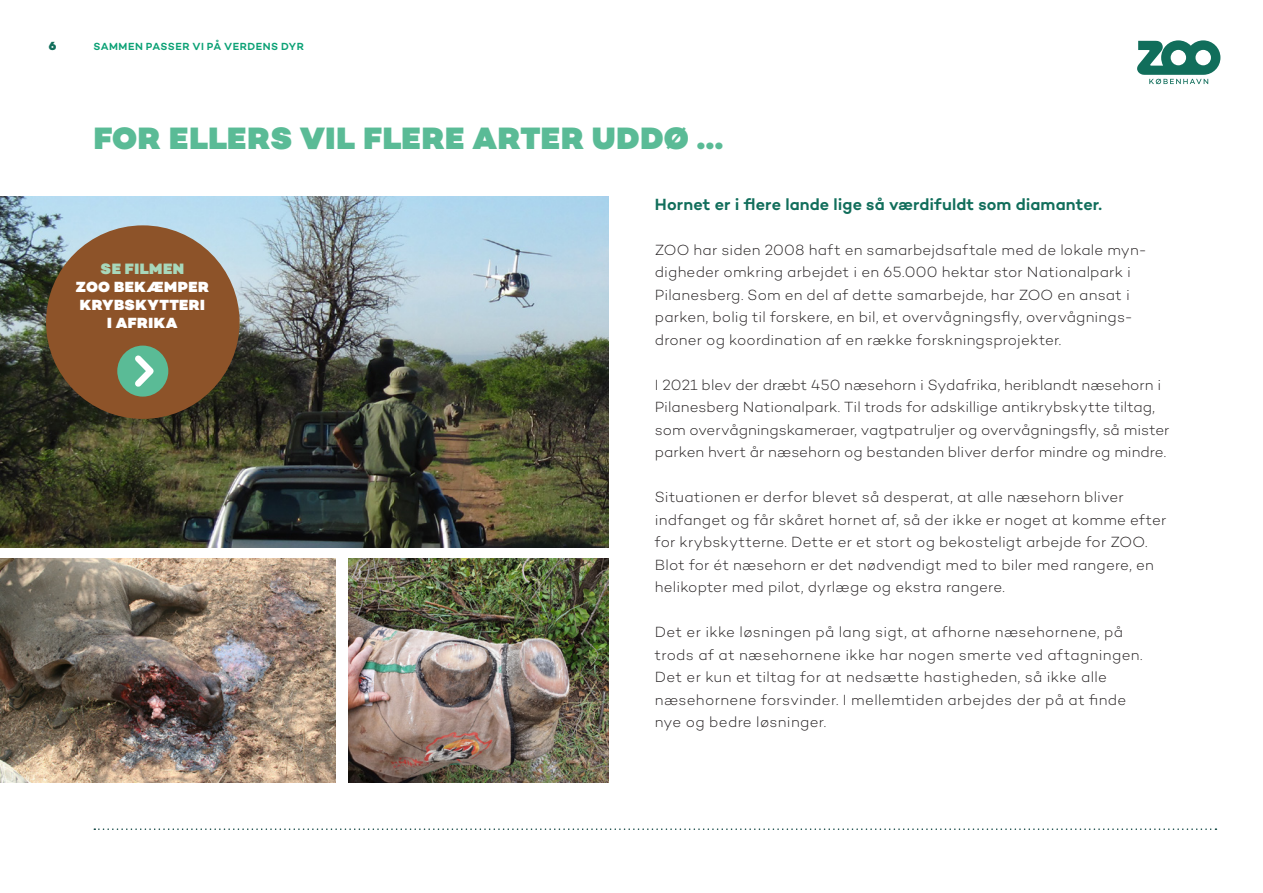
<style>
.page{position:relative;width:1263px;height:893px;background:#fff}
.page>*{position:absolute;margin:0;border:0;box-sizing:border-box;transform-origin:0 0}
.Rubrik{font:900 31.5px "Campton";letter-spacing:.015em;color:#5abb96}
.ML{font:600 16.5px "Campton";letter-spacing:.005em;color:#116e5b}
.Box{font:900 15.3px "Campton";letter-spacing:.04em;color:#a8d8bb}
.Brød_10_15{font:300 15px/22.5px "Campton";letter-spacing:.01em;color:#231f20}
.Box-2{font:900 15px/18px "Campton";letter-spacing:.035em;color:#fff}
.t1{font:900 12px "Campton";color:#116e5b}
.t2{font:600 10.5px "Campton";letter-spacing:.045em;color:#0ba175}
</style>
<div class="page">
<img style="left:0;top:197px;width:608px;height:350px">
<img style="left:0;top:559px;width:336px;height:223px">
<img style="left:349px;top:559px;width:259px;height:223px">
<div style="left:46px;top:225px;width:194px;height:194px;background:#8d5329;border-radius:50%"></div>
<div style="left:117px;top:346px;width:51px;height:51px;background:#5abb96;border-radius:50%"></div>
<svg style="left:129px;top:350px;width:30px;height:43px"></svg>
<svg style="left:1137px;top:40px;width:83px;height:44px"></svg>
<svg style="left:94px;top:828px;width:1122px;height:2px"></svg>
<p class="t1" style="left:49px;top:38px;width:9px">6</p>
<p class="t2" style="left:94px;top:39px;width:212px">SAMMEN PASSER VI PÅ VERDENS DYR</p>
<p class="Rubrik" style="left:94px;top:118px;width:631px">FOR ELLERS VIL FLERE ARTER UDDØ ...</p>
<p class="Box" style="left:101px;top:259px;width:85px">SE FILMEN</p>
<p class="Box-2" style="left:76px;top:278px;width:135px">ZOO BEKÆMPER<br>KRYBSKYTTERI</p>
<p class="Box-2" style="left:107px;top:314px;width:72px">I AFRIKA</p>
<p class="ML" style="left:655px;top:194px;width:449px">Hornet er i flere lande lige så værdifuldt som diamanter.</p>
<p class="Brød_10_15" style="left:655px;top:238px;width:494px">ZOO har siden 2008 haft en samarbejdsaftale med de lokale myn&shy;digheder omkring arbejdet i en 65.000 hektar stor Nationalpark i Pilanesberg. Som en del af dette samarbejde, har ZOO en ansat i parken, bolig til forskere, en bil, et overvågningsfly, overvågnings-</p>
<p class="Brød_10_15" style="left:655px;top:328px;width:408px">droner og koordination af en række forskningsprojekter.</p>
<p class="Brød_10_15" style="left:655px;top:373px;width:516px">I 2021 blev der dræbt 450 næsehorn i Sydafrika, heriblandt næsehorn i Pilanesberg Nationalpark. Til trods for adskillige antikrybskytte tiltag, som overvågningskameraer, vagtpatruljer og overvågningsfly, så mister parken hvert år næsehorn og bestanden bliver derfor mindre og mindre.</p>
<p class="Brød_10_15" style="left:655px;top:486px;width:513px">Situationen er derfor blevet så desperat, at alle næsehorn bliver indfanget og får skåret hornet af, så der ikke er noget at komme efter for krybskytterne. Dette er et stort og bekosteligt arbejde for ZOO.<br>Blot for ét næsehorn er det nødvendigt med to biler med rangere, en helikopter med pilot, dyrlæge og ekstra rangere.</p>
<p class="Brød_10_15" style="left:655px;top:621px;width:489px">Det er ikke løsningen på lang sigt, at afhorne næsehornene, på trods af at næsehornene ikke har nogen smerte ved aftagningen.<br>Det er kun et tiltag for at nedsætte hastigheden, så ikke alle næsehornene forsvinder. I mellemtiden arbejdes der på at finde nye og bedre løsninger.</p>
</div>
